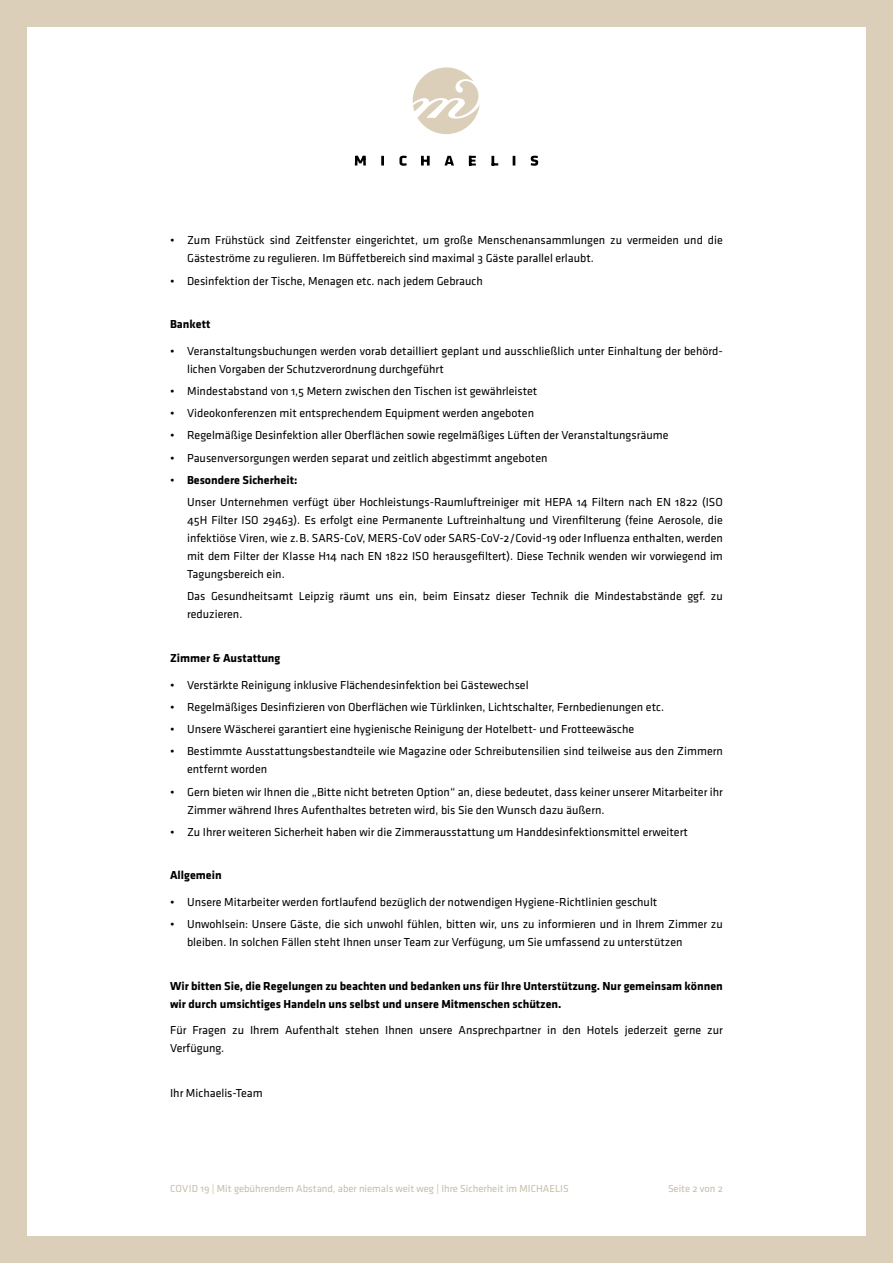
<style>
.page{position:relative;width:893px;height:1263px;background:#dbcfb9}
.page>*{position:absolute;margin:0;border:0;box-sizing:border-box;transform-origin:0 0}
.t1{font:12px/18px "Klavika Regular OSF";color:#000}
.t2{font:12px/18px "Klavika Bold OSF";color:#000}
.t3{font:10.5px "Klavika Regular OSF";color:#c7bdaa}
.s1{font-family:"Klavika Regular OSF"}
</style>
<div class="page">
<div style="left:27px;top:27px;width:839px;height:1209px;background:#fff"></div>
<svg style="left:413px;top:67px;width:67px;height:67px"></svg>
<svg style="left:355px;top:156px;width:183px;height:10px"></svg>
<p class="t1" style="left:187px;top:232px;width:537px;text-indent:-17px">• Zum Frühstück sind Zeitfenster eingerichtet, um große Menschenansammlungen zu vermeiden und die<br>Gästeströme zu regulieren. Im Büffetbereich sind maximal 3 Gäste parallel erlaubt.</p>
<p class="t1" style="left:170px;top:272px;width:314px">• Desinfektion der Tische, Menagen etc. nach jedem Gebrauch</p>
<p class="t2" style="left:170px;top:315px;width:42px">Bankett</p>
<p class="t1" style="left:187px;top:342px;width:537px;text-indent:-17px">• Veranstaltungsbuchungen werden vorab detailliert geplant und ausschließlich unter Einhaltung der behörd&shy;lichen Vorgaben der Schutzverordnung durchgeführt</p>
<p class="t1" style="left:170px;top:382px;width:369px">• Mindestabstand von 1,5 Metern zwischen den Tischen ist gewährleistet</p>
<p class="t1" style="left:170px;top:404px;width:366px">• Videokonferenzen mit entsprechendem Equipment werden angeboten</p>
<p class="t1" style="left:170px;top:427px;width:500px">• Regelmäßige Desinfektion aller Oberflächen sowie regelmäßiges Lüften der Veranstaltungsräume</p>
<p class="t1" style="left:170px;top:449px;width:379px">• Pausenversorgungen werden separat und zeitlich abgestimmt angeboten</p>
<p class="t2" style="left:170px;top:471px;width:129px"><span class="s1">•</span> Besondere Sicherheit:</p>
<p class="t1" style="left:187px;top:493px;width:537px;text-align:justify">Unser Unternehmen verfügt über Hochleistungs-Raumluftreiniger mit HEPA 14 Filtern nach EN 1822 (ISO 45H Filter ISO 29463). Es erfolgt eine Permanente Luftreinhaltung und Virenfilterung (feine Aerosole, die infektiöse Viren, wie z.B. SARS-CoV, MERS-CoV oder SARS-CoV-2/Covid-19 oder Influenza enthalten, werden mit dem Filter der Klasse H14 nach EN 1822 ISO herausgefiltert). Diese Technik wenden wir vorwiegend im Tagungsbereich ein.</p>
<p class="t1" style="left:187px;top:588px;width:537px">Das Gesundheitsamt Leipzig räumt uns ein, beim Einsatz dieser Technik die Mindestabstände ggf. zu reduzieren.</p>
<p class="t2" style="left:170px;top:649px;width:112px">Zimmer &amp; Austattung</p>
<p class="t1" style="left:170px;top:676px;width:360px">• Verstärkte Reinigung inklusive Flächendesinfektion bei Gästewechsel</p>
<p class="t1" style="left:170px;top:698px;width:495px">• Regelmäßiges Desinfizieren von Oberflächen wie Türklinken, Lichtschalter, Fernbedienungen etc.</p>
<p class="t1" style="left:170px;top:720px;width:466px">• Unsere Wäscherei garantiert eine hygienische Reinigung der Hotelbett- und Frotteewäsche</p>
<p class="t1" style="left:187px;top:742px;width:537px;text-indent:-17px">• Bestimmte Ausstattungsbestandteile wie Magazine oder Schreibutensilien sind teilweise aus den Zimmern entfernt worden</p>
<p class="t1" style="left:187px;top:783px;width:537px;text-indent:-17px">• Gern bieten wir Ihnen die „Bitte nicht betreten Option“ an, diese bedeutet, dass keiner unserer Mitarbeiter ihr<br>Zimmer während Ihres Aufenthaltes betreten wird, bis Sie den Wunsch dazu äußern.</p>
<p class="t1" style="left:170px;top:823px;width:519px">• Zu Ihrer weiteren Sicherheit haben wir die Zimmerausstattung um Handdesinfektionsmittel erweitert</p>
<p class="t2" style="left:170px;top:866px;width:53px">Allgemein</p>
<p class="t1" style="left:170px;top:893px;width:489px">• Unsere Mitarbeiter werden fortlaufend bezüglich der notwendigen Hygiene-Richtlinien geschult</p>
<p class="t1" style="left:187px;top:915px;width:537px;text-indent:-17px">• Unwohlsein: Unsere Gäste, die sich unwohl fühlen, bitten wir, uns zu informieren und in Ihrem Zimmer zu bleiben. In solchen Fällen steht Ihnen unser Team zur Verfügung, um Sie umfassend zu unterstützen</p>
<p class="t2" style="left:170px;top:976px;width:554px">Wir bitten Sie, die Regelungen zu beachten und bedanken uns für Ihre Unterstützung. Nur gemeinsam können wir durch umsichtiges Handeln uns selbst und unsere Mitmenschen schützen.</p>
<p class="t1" style="left:170px;top:1021px;width:554px">Für Fragen zu Ihrem Aufenthalt stehen Ihnen unsere Ansprechpartner in den Hotels jederzeit gerne zur<br>Verfügung.</p>
<p class="t1" style="left:170px;top:1084px;width:94px">Ihr Michaelis-Team</p>
<p class="t3" style="left:170px;top:1183px;width:400px">COVID 19 | Mit gebührendem Abstand, aber niemals weit weg | Ihre Sicherheit im MICHAELIS</p>
<p class="t3" style="left:668px;top:1183px;width:56px">Seite 2 von 2</p>
</div>
